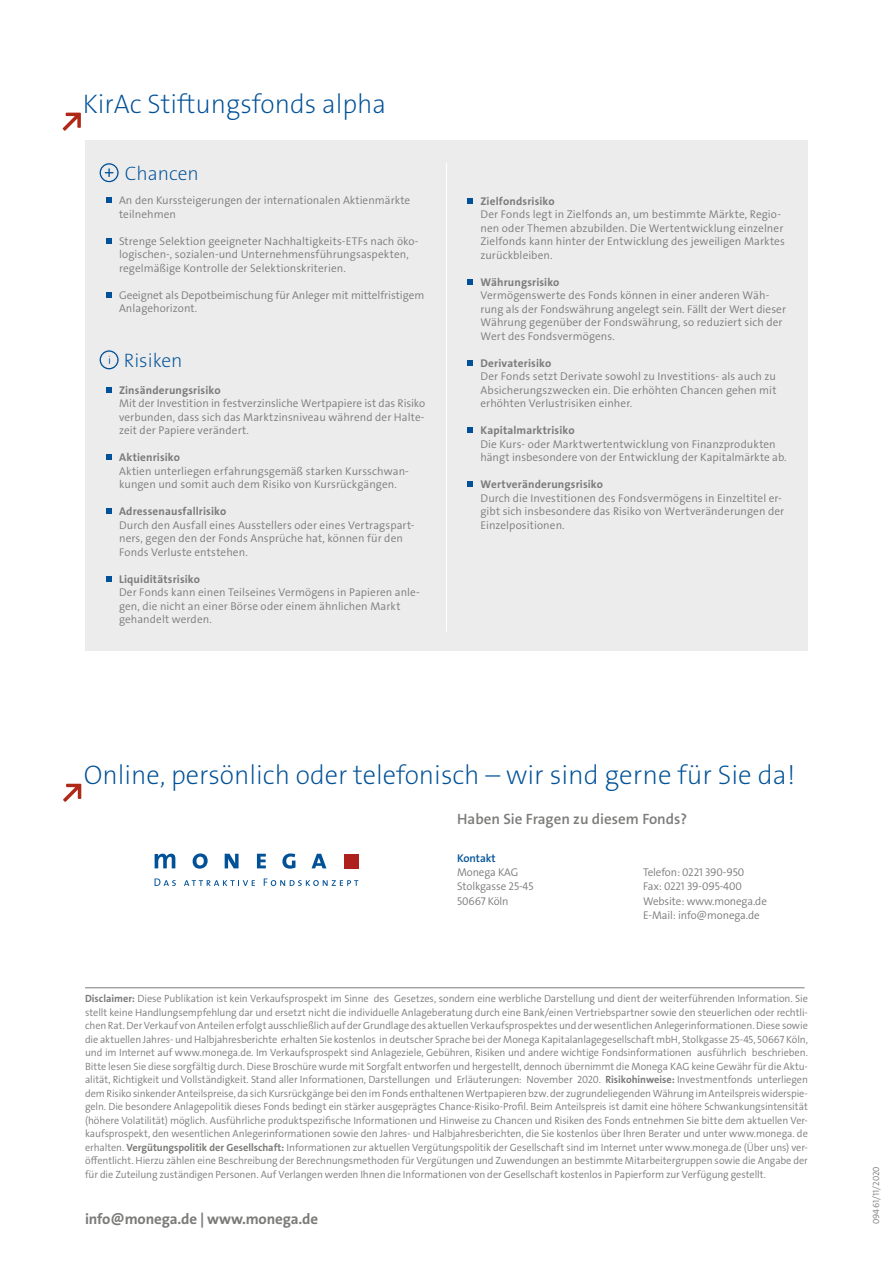
<style>
.page{position:relative;width:893px;height:1263px;background:#fff}
.page>*{position:absolute;margin:0;border:0;box-sizing:border-box;transform-origin:0 0}
.t1{font:27px "The Sans LP2 Ex Lig";color:#005197}
.t2{font:19.5px "The Sans LP2 Ex Lig";color:#005197}
.t3{font:15px "The Sans LP7 Bld";letter-spacing:-.01em;color:#7b7b7a}
.t4{font:15px "The Sans LP6 Se Bld";color:#7b7b7a}
.t5{font:11.25px/13.5px "The Sans LP4 Se Lig";letter-spacing:.005em;color:#7b7b7a}
.t6{font:11.25px "The Sans LP7 Bld";letter-spacing:.015em;color:#7b7b7a}
.t7{font:11.25px "The Sans LP6 Se Bld";color:#005197}
.t8{font:10.5px/13.5px "The Sans LP4 Se Lig";letter-spacing:-.01em;color:#7b7b7a;text-align:justify}
.t9{font:9px "The Sans LP4 Se Lig";letter-spacing:.005em;color:#7b7b7a}
.s1{font-family:"The Sans LP7 Bld"}
</style>
<div class="page">
<div style="left:85px;top:140px;width:723px;height:511px;background:#ececed"></div>
<hr style="left:446px;top:163px;width:1px;height:468px;background:#fff">
<svg style="left:106px;top:198px;width:5px;height:5px"></svg>
<svg style="left:106px;top:238px;width:5px;height:5px"></svg>
<svg style="left:106px;top:292px;width:5px;height:5px"></svg>
<hr style="left:85px;top:987px;width:719px;height:1px;background:#7b7b7a">
<svg style="left:468px;top:198px;width:5px;height:5px"></svg>
<svg style="left:468px;top:279px;width:5px;height:5px"></svg>
<svg style="left:468px;top:360px;width:5px;height:5px"></svg>
<svg style="left:468px;top:427px;width:5px;height:6px"></svg>
<svg style="left:468px;top:481px;width:5px;height:6px"></svg>
<svg style="left:99px;top:163px;width:20px;height:20px"></svg>
<div style="left:344px;top:854px;width:15px;height:14px;background:#ad201e"></div>
<svg style="left:155px;top:878px;width:21px;height:8px"></svg>
<svg style="left:184px;top:880px;width:71px;height:6px"></svg>
<svg style="left:264px;top:878px;width:94px;height:8px"></svg>
<svg style="left:155px;top:854px;width:20px;height:14px"></svg>
<svg style="left:193px;top:853px;width:15px;height:16px"></svg>
<svg style="left:225px;top:854px;width:14px;height:14px"></svg>
<svg style="left:257px;top:854px;width:9px;height:14px"></svg>
<svg style="left:282px;top:853px;width:13px;height:16px"></svg>
<svg style="left:312px;top:854px;width:14px;height:14px"></svg>
<svg style="left:106px;top:387px;width:5px;height:5px"></svg>
<svg style="left:106px;top:454px;width:5px;height:6px"></svg>
<svg style="left:106px;top:508px;width:5px;height:6px"></svg>
<svg style="left:106px;top:576px;width:5px;height:5px"></svg>
<svg style="left:99px;top:350px;width:20px;height:20px"></svg>
<svg style="left:63px;top:113px;width:18px;height:18px"></svg>
<svg style="left:63px;top:784px;width:18px;height:18px"></svg>
<h1 class="t1" style="left:83px;top:86px;width:305px">KirAc Stiftungsfonds alpha</h1>
<h2 class="t2" style="left:125px;top:161px;width:76px">Chancen</h2>
<p class="t5" style="left:119px;top:194px;width:293px">An den Kurssteigerungen der internationalen Aktienmärkte teilnehmen</p>
<p class="t5" style="left:119px;top:234px;width:301px">Strenge Selektion geeigneter Nachhaltigkeits-ETFs nach öko&shy;logischen-, sozialen-und Unternehmensführungsaspekten, regelmäßige Kontrolle der Selektionskriterien.</p>
<p class="t5" style="left:119px;top:288px;width:307px">Geeignet als Depotbeimischung für Anleger mit mittelfristigem<br>Anlagehorizont.</p>
<h2 class="t2" style="left:124px;top:348px;width:60px">Risiken</h2>
<p class="t6" style="left:119px;top:383px;width:103px">Zinsänderungsrisiko</p>
<p class="t5" style="left:119px;top:397px;width:308px;text-align:justify">Mit der Investition in festverzinsliche Wertpapiere ist das Risiko verbunden, dass sich das Marktzinsniveau während der Halte&shy;zeit der Papiere verändert.</p>
<p class="t6" style="left:119px;top:450px;width:62px">Aktienrisiko</p>
<p class="t5" style="left:119px;top:464px;width:291px">Aktien unterliegen erfahrungsgemäß starken Kursschwan&shy;kungen und somit auch dem Risiko von Kursrückgängen.</p>
<p class="t6" style="left:119px;top:504px;width:109px">Adressenausfallrisiko</p>
<p class="t5" style="left:119px;top:518px;width:297px">Durch den Ausfall eines Ausstellers oder eines Vertragspart&shy;ners, gegen den der Fonds Ansprüche hat, können für den<br>Fonds Verluste entstehen.</p>
<p class="t6" style="left:119px;top:572px;width:82px">Liquiditätsrisiko</p>
<p class="t5" style="left:119px;top:586px;width:302px">Der Fonds kann einen Teilseines Vermögens in Papieren anle&shy;gen, die nicht an einer Börse oder einem ähnlichen Markt gehandelt werden.</p>
<p class="t6" style="left:480px;top:194px;width:76px">Zielfondsrisiko</p>
<p class="t5" style="left:480px;top:208px;width:306px">Der Fonds legt in Zielfonds an, um bestimmte Märkte, Regio&shy;nen oder Themen abzubilden. Die Wertentwicklung einzelner Zielfonds kann hinter der Entwicklung des jeweiligen Marktes zurückbleiben.</p>
<p class="t6" style="left:480px;top:275px;width:81px">Währungsrisiko</p>
<p class="t5" style="left:480px;top:289px;width:307px">Vermögenswerte des Fonds können in einer anderen Wäh&shy;rung als der Fondswährung angelegt sein. Fällt der Wert dieser Währung gegenüber der Fondswährung, so reduziert sich der Wert des Fondsvermögens.</p>
<p class="t6" style="left:480px;top:356px;width:72px">Derivaterisiko</p>
<p class="t5" style="left:480px;top:370px;width:297px;text-align:justify">Der Fonds setzt Derivate sowohl zu Investitions- als auch zu Absicherungszwecken ein. Die erhöhten Chancen gehen mit erhöhten Verlustrisiken einher.</p>
<p class="t6" style="left:480px;top:423px;width:96px">Kapitalmarktrisiko</p>
<p class="t5" style="left:480px;top:437px;width:308px">Die Kurs- oder Marktwertentwicklung von Finanzprodukten hängt insbesondere von der Entwicklung der Kapitalmärkte ab.</p>
<p class="t6" style="left:480px;top:477px;width:124px">Wertveränderungsrisiko</p>
<p class="t5" style="left:480px;top:491px;width:305px">Durch die Investitionen des Fondsvermögens in Einzeltitel er&shy;gibt sich insbesondere das Risiko von Wertveränderungen der<br>Einzelpositionen.</p>
<h1 class="t1" style="left:84px;top:757px;width:713px">Online, persönlich oder telefonisch – wir sind gerne für Sie da!</h1>
<h3 class="t4" style="left:457px;top:809px;width:232px">Haben Sie Fragen zu diesem Fonds?</h3>
<p class="t7" style="left:457px;top:851px;width:40px">Kontakt</p>
<p class="t5" style="left:457px;top:865px;width:78px;line-height:14.2px">Monega KAG<br>Stolkgasse 25-45<br>50667 Köln</p>
<p class="t5" style="left:643px;top:865px;width:125px;line-height:14.2px">Telefon: 0221 390-950<br>Fax: 0221 39-095-400<br>Website: www.monega.de<br>E-Mail: info@monega.de</p>
<p class="t8" style="left:85px;top:992px;width:724px"><span class="s1">Disclaimer:</span> Diese Publikation ist kein Verkaufsprospekt im Sinne des Gesetzes, sondern eine werbliche Darstellung und dient der weiterführenden Information. Sie stellt keine Handlungsempfehlung dar und ersetzt nicht die individuelle Anlageberatung durch eine Bank/einen Vertriebspartner sowie den steuerlichen oder rechtli&shy;chen Rat. Der Verkauf von Anteilen erfolgt ausschließlich auf der Grundlage des aktuellen Verkaufsprospektes und der wesentlichen Anlegerinformationen. Diese sowie die aktuellen Jahres- und Halbjahresberichte erhalten Sie kostenlos in deutscher Sprache bei der Monega Kapitalanlagegesellschaft mbH, Stolkgasse 25-45, 50667 Köln, und im Internet auf www.monega.de. Im Verkaufsprospekt sind Anlageziele, Gebühren, Risiken und andere wichtige Fondsinformationen ausführlich beschrieben.<br>Bitte lesen Sie diese sorgfältig durch. Diese Broschüre wurde mit Sorgfalt entworfen und hergestellt, dennoch übernimmt die Monega KAG keine Gewähr für die Aktu&shy;alität, Richtigkeit und Vollständigkeit. Stand aller Informationen, Darstellungen und Erläuterungen: November 2020. <span class="s1">Risikohinweise:</span> Investmentfonds unterliegen dem Risiko sinkender Anteilspreise, da sich Kursrückgänge bei den im Fonds enthaltenen Wertpapieren bzw. der zugrundeliegenden Währung im Anteilspreis widerspie&shy;geln. Die besondere Anlagepolitik dieses Fonds bedingt ein stärker ausgeprägtes Chance-Risiko-Profil. Beim Anteilspreis ist damit eine höhere Schwankungsintensität (höhere Volatilität) möglich. Ausführliche produktspezifische Informationen und Hinweise zu Chancen und Risiken des Fonds entnehmen Sie bitte dem aktuellen Ver&shy;kaufsprospekt, den wesentlichen Anlegerinformationen sowie den Jahres- und Halbjahresberichten, die Sie kostenlos über Ihren Berater und unter www.monega. de erhalten. <span class="s1">Vergütungspolitik der Gesellschaft:</span> Informationen zur aktuellen Vergütungspolitik der Gesellschaft sind im Internet unter www.monega.de (Über uns) ver&shy;öffentlicht. Hierzu zählen eine Beschreibung der Berechnungsmethoden für Vergütungen und Zuwendungen an bestimmte Mitarbeitergruppen sowie die Angabe der für die Zuteilung zuständigen Personen. Auf Verlangen werden Ihnen die Informationen von der Gesellschaft kostenlos in Papierform zur Verfügung gestellt.</p>
<h3 class="t3" style="left:85px;top:1209px;width:235px">info@monega.de | www.monega.de</h3>
<p class="t9" style="left:870px;top:1224px;width:60px;rotate:-90deg">09461/11/2020</p>
</div>
